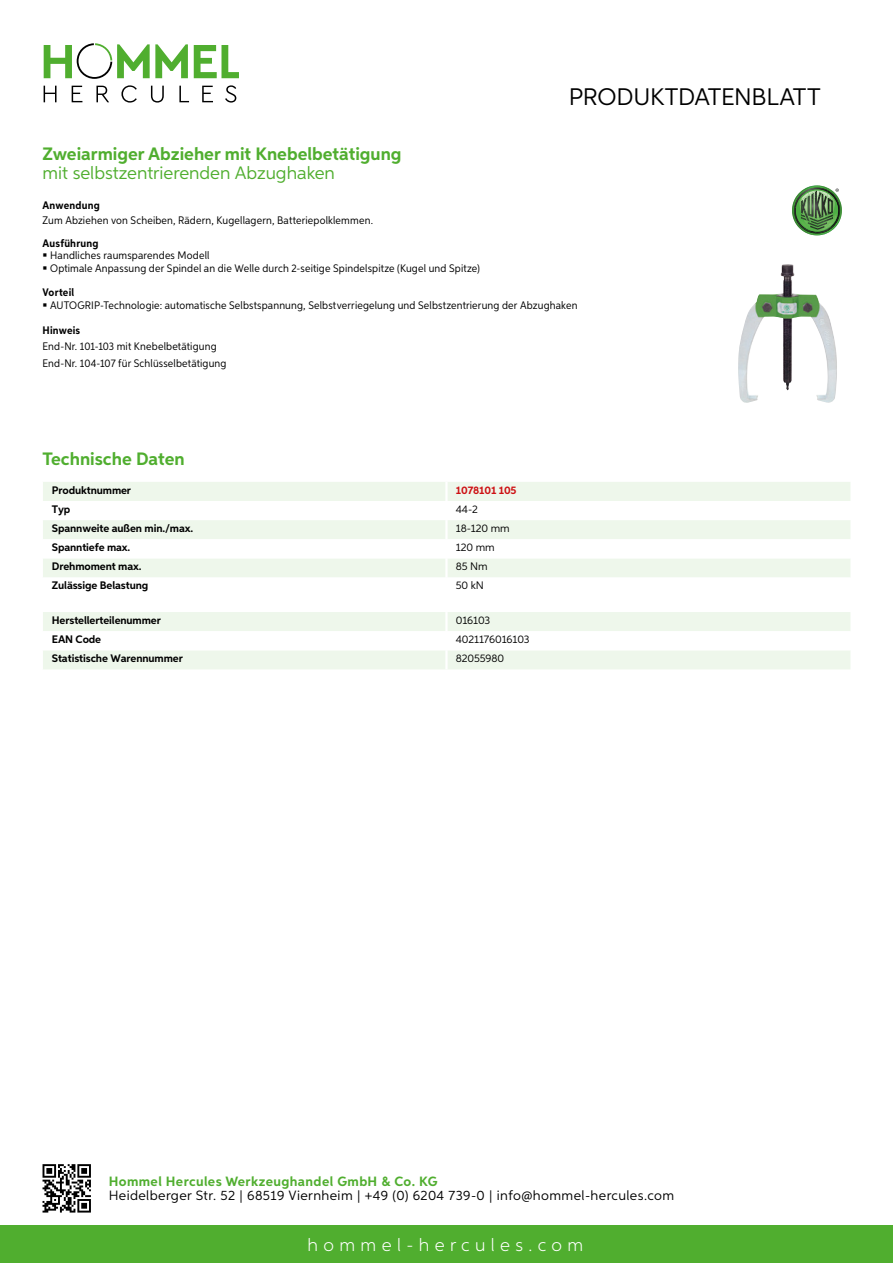
<style>
.page{position:relative;width:893px;height:1263px;background:#fff}
.page>*{position:absolute;margin:0;border:0;box-sizing:border-box;transform-origin:0 0}
.t1{font:24px "Aspira";letter-spacing:-.01em;color:#000}
.t2{font:700 18px "Aspira";color:#50ae2f}
.t3{font:18px "Aspira";color:#50ae2f}
.t4{font:300 18px "Aspira";letter-spacing:.3em;color:#fff}
.t5{font:13.5px "Aspira";letter-spacing:.03em;color:#000}
.t6{font:700 13.5px "Aspira";letter-spacing:.03em;color:#50ae2f}
.t7{font:10.95px/12.8px "Aspira Nar";letter-spacing:.015em;color:#000}
.t8{font:700 10.95px "Aspira";letter-spacing:-.01em;color:#000}
.t9{font:10.95px "Aspira";letter-spacing:-.01em;color:#000}
.t10{font:700 10.95px "Aspira Nar";letter-spacing:.02em;color:#000}
.t11{font:700 10.95px "Aspira";letter-spacing:-.01em;color:#cd1013}
</style>
<div class="page">
<div style="left:0;top:1226px;width:893px;height:37px;background:#50ae2f"></div>
<svg style="left:43px;top:1164px;width:48px;height:48px"></svg>
<svg style="left:194px;top:45px;width:45px;height:33px"></svg>
<svg style="left:44px;top:43px;width:144px;height:36px"></svg>
<svg style="left:44px;top:86px;width:13px;height:16px"></svg>
<svg style="left:72px;top:86px;width:10px;height:16px"></svg>
<svg style="left:96px;top:86px;width:13px;height:16px"></svg>
<svg style="left:121px;top:85px;width:16px;height:18px"></svg>
<svg style="left:151px;top:86px;width:13px;height:17px"></svg>
<svg style="left:179px;top:86px;width:10px;height:16px"></svg>
<svg style="left:202px;top:86px;width:11px;height:16px"></svg>
<svg style="left:225px;top:85px;width:11px;height:18px"></svg>
<div style="left:43px;top:482px;width:807px;height:19px;background:#eef7eb"></div>
<svg style="left:43px;top:520px;width:807px;height:57px;fill:#eef7eb"></svg>
<hr style="left:445px;top:482px;width:3px;height:19px;background:#fff">
<hr style="left:445px;top:520px;width:3px;height:19px;background:#fff">
<hr style="left:445px;top:539px;width:3px;height:19px;background:#fff">
<hr style="left:445px;top:558px;width:3px;height:19px;background:#fff">
<svg style="left:43px;top:612px;width:807px;height:57px"></svg>
<hr style="left:445px;top:650px;width:3px;height:19px;background:#fff">
<img style="left:738px;top:264px;width:50px;height:139px">
<img style="left:839px;top:199px;width:3px;height:23px">
<svg style="left:792px;top:185px;width:47px;height:51px"></svg>
<h1 class="t1" style="left:569px;top:82px;width:253px">Produktdatenblatt</h1>
<h2 class="t2" style="left:43px;top:142px;width:361px">Zweiarmiger Abzieher mit Knebelbetätigung</h2>
<h2 class="t3" style="left:43px;top:162px;width:294px">mit selbstzentrierenden Abzughaken</h2>
<p class="t10" style="left:43px;top:199px;width:59px">Anwendung</p>
<p class="t7" style="left:43px;top:214px;width:332px">Zum Abziehen von Scheiben, Rädern, Kugellagern, Batteriepolklemmen.</p>
<p class="t10" style="left:43px;top:236px;width:58px">Ausführung</p>
<p class="t7" style="left:50px;top:249px;width:431px">Handliches raumsparendes Modell<br>Optimale Anpassung der Spindel an die Welle durch 2-seitige Spindelspitze (Kugel und Spitze)</p>
<p class="t10" style="left:43px;top:286px;width:33px">Vorteil</p>
<p class="t7" style="left:50px;top:299px;width:529px">AUTOGRIP-Technologie: automatische Selbstspannung, Selbstverriegelung und Selbstzentrierung der Abzughaken</p>
<p class="t10" style="left:43px;top:324px;width:39px">Hinweis</p>
<p class="t7" style="left:43px;top:337px;width:185px;line-height:17.5px">End-Nr. 101-103 mit Knebelbetätigung<br>End-Nr. 104-107 für Schlüsselbetätigung</p>
<h2 class="t2" style="left:43px;top:448px;width:144px">Technische Daten</h2>
<p class="t8" style="left:52px;top:483px;width:81px">Produktnummer</p>
<p class="t11" style="left:456px;top:483px;width:62px">1078101 105</p>
<p class="t8" style="left:52px;top:502px;width:20px">Typ</p>
<p class="t9" style="left:456px;top:502px;width:24px">44-2</p>
<p class="t8" style="left:52px;top:521px;width:143px">Spannweite außen min./max.</p>
<p class="t9" style="left:456px;top:522px;width:55px">18-120 mm</p>
<p class="t8" style="left:52px;top:541px;width:80px">Spanntiefe max.</p>
<p class="t9" style="left:456px;top:541px;width:40px">120 mm</p>
<p class="t8" style="left:52px;top:560px;width:91px">Drehmoment max.</p>
<p class="t9" style="left:456px;top:560px;width:33px">85 Nm</p>
<p class="t8" style="left:52px;top:579px;width:98px">Zulässige Belastung</p>
<p class="t9" style="left:456px;top:579px;width:28px">50 kN</p>
<p class="t8" style="left:52px;top:613px;width:111px">Herstellerteilenummer</p>
<p class="t9" style="left:456px;top:613px;width:36px">016103</p>
<p class="t8" style="left:52px;top:633px;width:51px">EAN Code</p>
<p class="t9" style="left:456px;top:633px;width:75px">4021176016103</p>
<p class="t8" style="left:52px;top:652px;width:132px">Statistische Warennummer</p>
<p class="t9" style="left:456px;top:652px;width:50px">82055980</p>
<p class="t6" style="left:109px;top:1172px;width:330px">Hommel Hercules Werkzeughandel GmbH &amp; Co. KG</p>
<p class="t5" style="left:109px;top:1187px;width:567px">Heidelberger Str. 52 | 68519 Viernheim | +49 (0) 6204 739-0 | info@hommel-hercules.com</p>
<h2 class="t4" style="left:307px;top:1234px;width:277px">hommel-hercules.com</h2>
</div>
